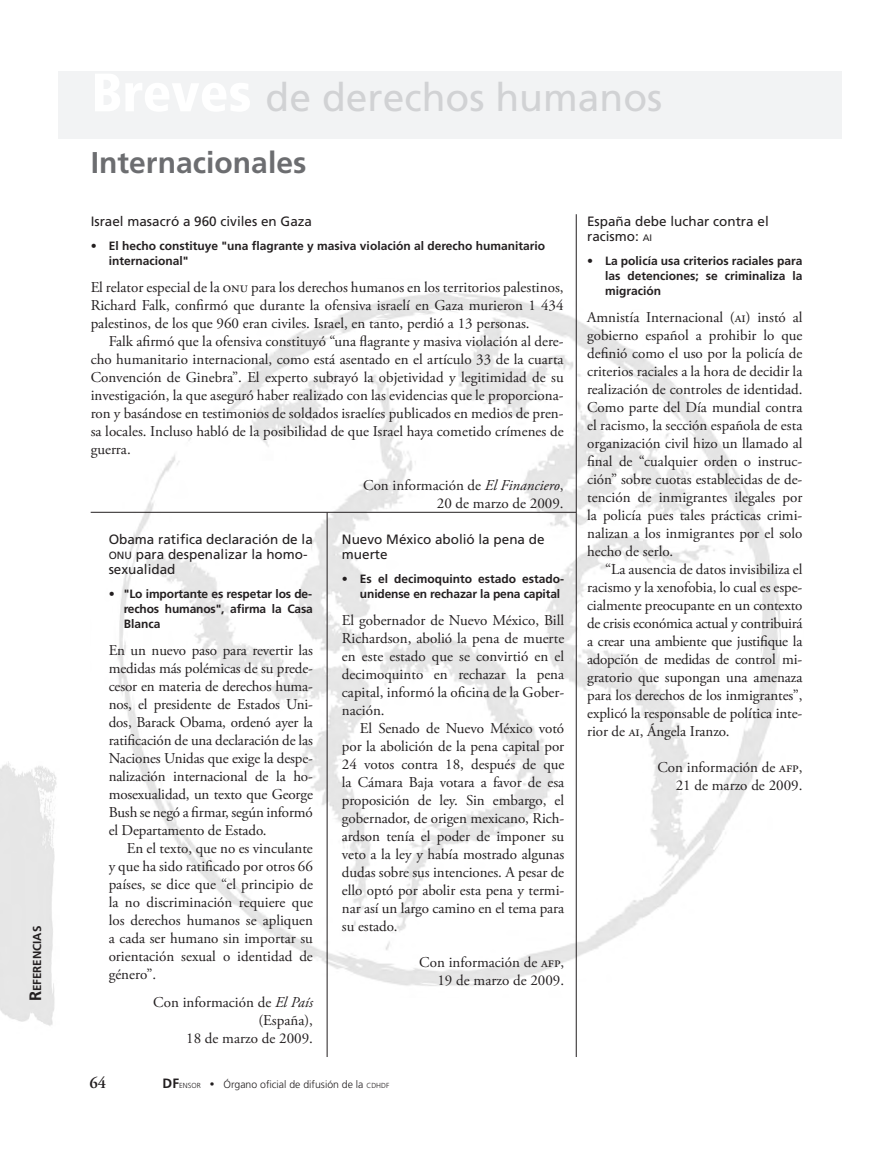
<style>
.page{position:relative;width:892px;height:1168px;background:#fff}
.page>*{position:absolute;margin:0;border:0;box-sizing:border-box;transform-origin:0 0}
.t1{font:39px "Frutiger LT Std";color:#d1d2d4}
.t2{font:700 30px "Frutiger LT Std";color:#6c6d70}
.t3{font:600 16.5px "Adobe Garamond Pro";color:#231f20}
.t4{font:15px/18px "Adobe Garamond Pro";color:#231f20;text-align:justify}
.t5{font:13.5px/15px "Frutiger LT Std";color:#231f20}
.t6{font:700 12px/15px "Frutiger LT Std";color:#231f20}
.t7{font:700 11.55px "Frutiger LT Std";color:#231f20}
.t8{font:300 10.5px "Frutiger LT Std";color:#231f20}
.s1{font-size:16.5px}
.s2{font-weight:900;font-stretch:condensed;font-size:54px;color:#fff}
.s3{font-style:italic}
.s4{font-size:10.5px}
.s5{font-weight:700;font-size:13.5px}
.s6{font-size:7.35px}
.s7{font-family:"Adobe Garamond Pro";font-weight:400;font-size:12px}
.s8{font-size:9.45px}
</style>
<div class="page">
<img style="left:0;top:761px;width:57px;height:265px">
<img style="left:91px;top:278px;width:690px;height:720px">
<div style="left:58px;top:71px;width:784px;height:67px;background:#f2f3f4"></div>
<hr style="left:91px;top:512px;width:485px;height:1px;background:#231f20">
<hr style="left:576px;top:214px;width:1px;height:843px;background:#231f20">
<hr style="left:327px;top:512px;width:1px;height:545px;background:#231f20">
<p class="t7" style="left:30px;top:1001px;width:77px;rotate:-90deg"><span class="s1">R</span>eferencias</p>
<h1 class="t1" style="left:91px;top:75px;width:572px"><span class="s2">Breves</span> de derechos humanos</h1>
<h2 class="t2" style="left:91px;top:145px;width:217px">Internacionales</h2>
<p class="t5" style="left:91px;top:213px;width:223px">Israel masacró a 960 civiles en Gaza</p>
<p class="t6" style="left:109px;top:238px;width:438px;text-indent:-18px">• El hecho constituye "una flagrante y masiva violación al derecho humanitario internacional"</p>
<p class="t4" style="left:91px;top:278px;width:474px">El relator especial de la onu para los derechos humanos en los territorios palestinos, Richard Falk, confirmó que durante la ofensiva israelí en Gaza murieron 1 434 palestinos, de los que 960 eran civiles. Israel, en tanto, perdió a 13 personas.</p>
<p class="t4" style="left:91px;top:332px;width:474px;text-indent:18px">Falk afirmó que la ofensiva constituyó “una flagrante y masiva violación al dere&shy;cho humanitario internacional, como está asentado en el artículo 33 de la cuarta Convención de Ginebra”. El experto subrayó la objetividad y legitimidad de su investigación, la que aseguró haber realizado con las evidencias que le proporciona&shy;ron y basándose en testimonios de soldados israelíes publicados en medios de pren&shy;sa locales. Incluso habló de la posibilidad de que Israel haya cometido crímenes de guerra.</p>
<p class="t4" style="left:363px;top:476px;width:202px;text-align:right">Con información de <span class="s3">El Financiero</span>,<br>20 de marzo de 2009.</p>
<p class="t5" style="left:109px;top:532px;width:206px">Obama ratifica declaración de la<br><span class="s4">ONU</span> para despenalizar la homo&shy;sexualidad</p>
<p class="t6" style="left:124px;top:586px;width:191px;text-align:justify;text-indent:-15px">• "Lo importante es respetar los de&shy;rechos humanos", afirma la Casa Blanca</p>
<p class="t4" style="left:109px;top:642px;width:206px">En un nuevo paso para revertir las medidas más polémicas de su prede&shy;cesor en materia de derechos huma&shy;nos, el presidente de Estados Uni&shy;dos, Barack Obama, ordenó ayer la ratificación de una declaración de las Naciones Unidas que exige la despe&shy;nalización internacional de la ho&shy;mosexualidad, un texto que George Bush se negó a firmar, según informó el Departamento de Estado.</p>
<p class="t4" style="left:109px;top:840px;width:206px;text-indent:18px">En el texto, que no es vinculante y que ha sido ratificado por otros 66 países, se dice que “el principio de la no discriminación requiere que los derechos humanos se apliquen a cada ser humano sin importar su orientación sexual o identidad de género”.</p>
<p class="t4" style="left:153px;top:994px;width:161px;text-align:right">Con información de <span class="s3">El País </span>(España),<br>18 de marzo de 2009.</p>
<p class="t5" style="left:342px;top:532px;width:204px">Nuevo México abolió la pena de muerte</p>
<p class="t6" style="left:360px;top:571px;width:206px;text-indent:-18px">• Es el decimoquinto estado estado&shy;unidense en rechazar la pena capital</p>
<p class="t4" style="left:342px;top:612px;width:224px">El gobernador de Nuevo México, Bill Richardson, abolió la pena de muerte en este estado que se convirtió en el decimoquinto en rechazar la pena capital, informó la oficina de la Gober&shy;nación.</p>
<p class="t4" style="left:342px;top:720px;width:224px;text-indent:18px">El Senado de Nuevo México votó por la abolición de la pena capital por 24 votos contra 18, después de que la Cámara Baja votara a favor de esa proposición de ley. Sin embargo, el gobernador, de origen mexicano, Rich&shy;ardson tenía el poder de imponer su veto a la ley y había mostrado algunas dudas sobre sus intenciones. A pesar de ello optó por abolir esta pena y termi&shy;nar así un largo camino en el tema para su estado.</p>
<p class="t4" style="left:419px;top:954px;width:146px;text-align:right">Con información de afp,<br>19 de marzo de 2009.</p>
<p class="t3" style="left:89px;top:1074px;width:18px">64</p>
<p class="t8" style="left:163px;top:1079px;width:228px"><span class="s5">DF</span><span class="s6">ensor</span> <span class="s7">•</span> Órgano oficial de difusión de la <span class="s6">cdhdf</span></p>
<p class="t5" style="left:587px;top:213px;width:183px">España debe luchar contra el racismo: <span class="s8">ai</span></p>
<p class="t6" style="left:605px;top:253px;width:199px;text-align:justify;text-indent:-18px">• La policía usa criterios raciales para las detenciones; se criminaliza la migración</p>
<p class="t4" style="left:587px;top:308px;width:217px">Amnistía Internacional (ai) instó al gobierno español a prohibir lo que definió como el uso por la policía de criterios raciales a la hora de decidir la realización de controles de identidad.<br>Como parte del Día mundial contra el racismo, la sección española de esta organización civil hizo un llamado al final de “cualquier orden o instruc&shy;ción” sobre cuotas establecidas de de&shy;tención de inmigrantes ilegales por la policía pues tales prácticas crimi&shy;nalizan a los inmigrantes por el solo hecho de serlo.</p>
<p class="t4" style="left:587px;top:560px;width:217px;text-indent:18px">“La ausencia de datos invisibiliza el racismo y la xenofobia, lo cual es espe&shy;cialmente preocupante en un contexto de crisis económica actual y contribuirá a crear una ambiente que justifique la adopción de medidas de control mi&shy;gratorio que supongan una amenaza para los derechos de los inmigrantes”, explicó la responsable de política inte&shy;rior de ai, Ángela Iranzo.</p>
<p class="t4" style="left:657px;top:758px;width:146px;text-align:right">Con información de afp,<br>21 de marzo de 2009.</p>
</div>
